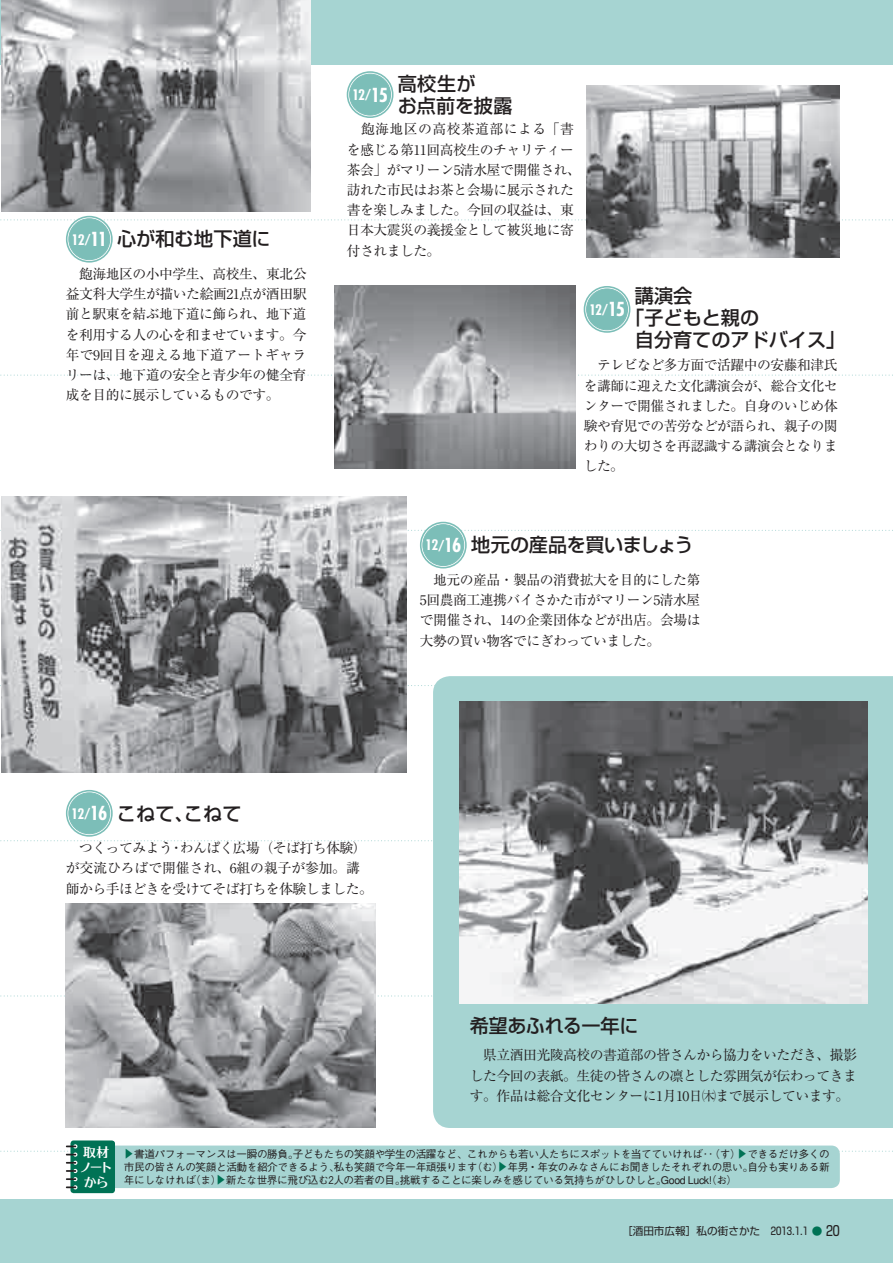
<style>
.page{position:relative;width:893px;height:1263px;background:#fff}
.page>*{position:absolute;margin:0;border:0;box-sizing:border-box;transform-origin:0 0}
.t1{font:500 19.2px/22.4px "Shin Go";color:#231f20}
.t2{font:500 19.2px "Shin Go";letter-spacing:-.02em;color:#231f20}
.t3{font:700 condensed 15.9px "Futura T";color:#fff}
.t4{font:13.8px/20.2px "Ryumin";letter-spacing:-.035em;color:#231f20;text-align:justify}
.t5{font:12.75px/14.9px "UD Typos 515 Std";letter-spacing:-.12em;color:#fff;text-align:center}
.t6{font:500 10.65px/12.8px "Gothic BBB";letter-spacing:-.035em;color:#231f20;text-align:right}
.t7{font:10.65px "Shin Go";color:#231f20}
.t8{font:500 10.65px "Gothic BBB";color:#007255}
.s1{font-family:"Futura T";font-weight:700;font-stretch:condensed;font-size:15.9px;color:#fff}
.s2{font-family:"Futura T";font-weight:700;font-stretch:condensed;font-size:21.3px;color:#fff}
.s3{font-size:12.75px}
.s4{font-size:21.3px}
.s5{font-family:"Gothic Num";font-weight:400}
.s6{font-family:"Shingo Num"}
.s7{color:#007255}
.s8{font-family:"Shingo Num";font-size:13.8px}
</style>
<div class="page">
<div style="left:0;top:1199px;width:893px;height:64px;background:#a6d4d2"></div>
<div style="left:0;top:0;width:893px;height:64px;background:#a6d4d2"></div>
<svg style="left:0;top:219px;width:893px;height:1px"></svg>
<svg style="left:0;top:375px;width:893px;height:1px"></svg>
<svg style="left:0;top:530px;width:893px;height:1px"></svg>
<svg style="left:0;top:685px;width:432px;height:1px"></svg>
<svg style="left:0;top:840px;width:432px;height:1px"></svg>
<svg style="left:0;top:995px;width:432px;height:1px"></svg>
<div style="left:433px;top:676px;width:460px;height:452px;background:#a6d4d2"></div>
<img style="left:1px;top:496px;width:405px;height:277px">
<img style="left:459px;top:702px;width:408px;height:301px">
<img style="left:66px;top:904px;width:309px;height:224px">
<div style="left:70px;top:1140px;width:45px;height:53px;background:#007255;border-radius:3px"></div>
<svg style="left:0;top:1144px;width:893px;height:45px"></svg>
<svg style="left:66px;top:216px;width:46px;height:46px"></svg>
<div style="left:69px;top:219px;width:41px;height:41px;background:#7cbeb8;border-radius:50%"></div>
<div style="left:66px;top:216px;width:47px;height:47px;border:2px solid #7cbeb8;border-radius:50%"></div>
<div style="left:69px;top:218px;width:41px;height:42px;border:1px solid #7cbeb8;border-radius:50%"></div>
<svg style="left:584px;top:286px;width:46px;height:46px"></svg>
<div style="left:587px;top:289px;width:40px;height:41px;background:#7cbeb8;border-radius:50%"></div>
<div style="left:584px;top:286px;width:46px;height:47px;border:2px solid #7cbeb8;border-radius:50%"></div>
<div style="left:586px;top:289px;width:42px;height:41px;border:1px solid #7cbeb8;border-radius:50%"></div>
<svg style="left:66px;top:790px;width:46px;height:46px"></svg>
<div style="left:69px;top:793px;width:41px;height:41px;background:#7cbeb8;border-radius:50%"></div>
<div style="left:66px;top:790px;width:47px;height:47px;border:2px solid #7cbeb8;border-radius:50%"></div>
<div style="left:69px;top:792px;width:41px;height:42px;border:1px solid #7cbeb8;border-radius:50%"></div>
<svg style="left:347px;top:72px;width:46px;height:45px"></svg>
<div style="left:350px;top:74px;width:41px;height:41px;background:#7cbeb8;border-radius:50%"></div>
<div style="left:347px;top:71px;width:46px;height:47px;border:2px solid #7cbeb8;border-radius:50%"></div>
<div style="left:349px;top:74px;width:42px;height:41px;border:1px solid #7cbeb8;border-radius:50%"></div>
<svg style="left:420px;top:522px;width:46px;height:46px"></svg>
<div style="left:423px;top:525px;width:41px;height:41px;background:#7cbeb8;border-radius:50%"></div>
<div style="left:420px;top:522px;width:47px;height:46px;border:2px solid #7cbeb8;border-radius:50%"></div>
<div style="left:423px;top:524px;width:41px;height:42px;border:1px solid #7cbeb8;border-radius:50%"></div>
<img style="left:587px;top:85px;width:253px;height:172px">
<img style="left:335px;top:286px;width:240px;height:183px">
<img style="left:1px;top:0;width:309px;height:212px">
<p class="t1" style="left:72px;top:227px;width:201px"><span class="s1">12</span><sup>/</sup><span class="s2">11</span> 心が和む地下道に</p>
<p class="t4" style="left:66px;top:263px;width:242px">　飽海地区の小中学生、高校生、東北公益文科大学生が描いた絵画21点が酒田駅前と駅東を結ぶ地下道に飾られ、地下道を利用する人の心を和ませています。今年で9回目を迎える地下道アートギャラリーは、地下道の安全と青少年の健全育成を目的に展示しているものです。</p>
<p class="t3" style="left:352px;top:85px;width:37px">12<span class="s3">/</span><span class="s4">15</span></p>
<p class="t1" style="left:398px;top:71px;width:116px">高校生が<br>お点前を披露</p>
<p class="t4" style="left:347px;top:119px;width:236px;text-align:left">　飽海地区の高校茶道部による｢書を感じる第11回高校生のチャリティー茶会｣がマリーン5清水屋で開催され、訪れた市民はお茶と会場に展示された書を楽しみました。今回の収益は、東日本大震災の義援金として被災地に寄付されました。</p>
<p class="t3" style="left:589px;top:300px;width:37px">12<span class="s3">/</span><span class="s4">15</span></p>
<p class="t1" style="left:635px;top:283px;width:59px">講演会</p>
<p class="t1" style="left:625px;top:306px;width:135px">「子どもと親の</p>
<p class="t1" style="left:635px;top:328px;width:212px">自分育てのアドバイス」</p>
<p class="t4" style="left:584px;top:355px;width:255px">　テレビなど多方面で活躍中の安藤和津氏を講師に迎えた文化講演会が、総合文化センターで開催されました。自身のいじめ体験や育児での苦労などが語られ、親子の関わりの大切さを再認識する講演会となりました。</p>
<p class="t2" style="left:425px;top:533px;width:270px"><span class="s1">12</span><sup>/</sup><span class="s2">16</span> 地元の産品を買いましょう</p>
<p class="t4" style="left:420px;top:569px;width:282px">　地元の産品・製品の消費拡大を目的にした第5回農商工連携バイさかた市がマリーン5清水屋で開催され、14の企業団体などが出店。会場は大勢の買い物客でにぎわっていました。</p>
<p class="t1" style="left:71px;top:801px;width:172px"><span class="s1">12</span><sup>/</sup><span class="s2">16</span> こねて、こねて</p>
<p class="t4" style="left:66px;top:837px;width:308px;text-align:left">　つくってみよう・わんぱく広場（そば打ち体験）が交流ひろばで開催され、6組の親子が参加。講師から手ほどきを受けてそば打ちを体験しました。</p>
<p class="t2" style="left:470px;top:1013px;width:170px">希望あふれる一年に</p>
<p class="t4" style="left:470px;top:1045px;width:389px">　県立酒田光陵高校の書道部の皆さんから協力をいただき、撮影した今回の表紙。生徒の皆さんの凛とした雰囲気が伝わってきます。作品は総合文化センターに1月10日㈭まで展示しています。</p>
<p class="t5" style="left:80px;top:1144px;width:35px">取材ノートから</p>
<p class="t8" style="left:123px;top:1159px;width:12px;rotate:-90deg">▼</p>
<p class="t6" style="left:134px;top:1148px;width:608px">書道パフォーマンスは一瞬の勝負。子どもたちの笑顔や学生の活躍など、これからも若い人たちにスポットを当てていければ‥（す）</p>
<p class="t8" style="left:736px;top:1159px;width:12px;rotate:-90deg">▼</p>
<p class="t6" style="left:124px;top:1148px;width:707px">できるだけ多くの<br>市民の皆さんの笑顔と活動を紹介できるよう、私も笑顔で今年一年頑張ります（む）年男・年女のみなさんにお聞きしたそれぞれの思い。自分も実りある新</p>
<p class="t8" style="left:497px;top:1172px;width:12px;rotate:-90deg">▼</p>
<p class="t6" style="left:124px;top:1174px;width:615px">年にしなければ（ま）新たな世界に飛び込む<span class="s5">2</span>人の若者の目。挑戦することに楽しみを感じている気持ちがひしひしと。Good Luck（! お）</p>
<p class="t8" style="left:215px;top:1185px;width:12px;rotate:-90deg">▼</p>
<p class="t7" style="left:622px;top:1224px;width:219px">［酒田市広報］私の街さかた <span class="s6">2013</span>.<span class="s6">1</span>.<span class="s6">1</span> <span class="s7">●</span> <span class="s8">20</span></p>
</div>
